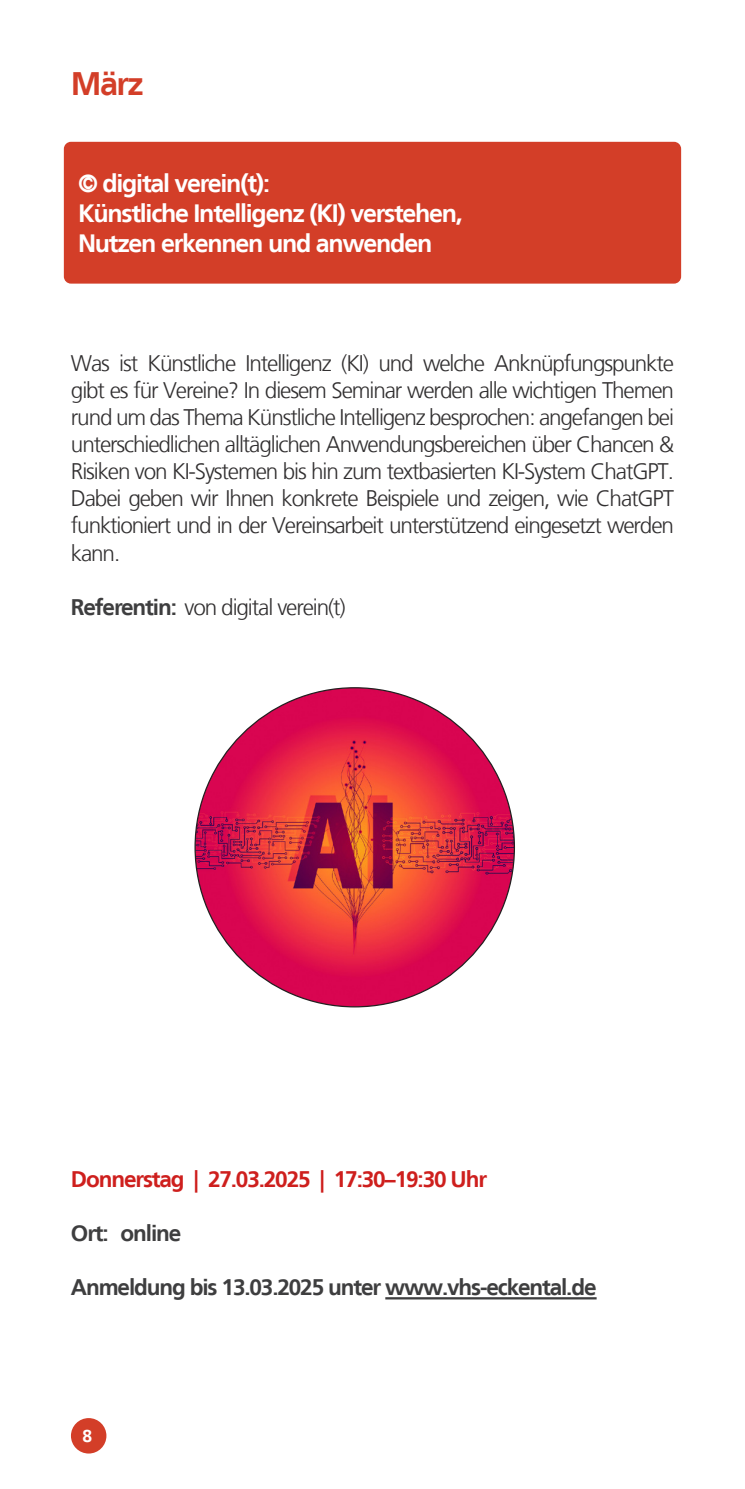
<style>
.page{position:relative;width:745px;height:1489px;background:#fff}
.page>*{position:absolute;margin:0;border:0;box-sizing:border-box;transform-origin:0 0}
.t1{font:700 32.5px "Frutiger LT";color:#d33e28}
.t2{font:700 25px/30px "Frutiger LT";letter-spacing:-.05em;color:#fff}
.t3{font:300 22.5px/27px "Frutiger LT";letter-spacing:-.05em;color:#312f30;text-align:justify}
.t4{font:700 22.5px "Frutiger LT";letter-spacing:-.05em;color:#3e3e3f}
.t5{font:700 22.5px "Frutiger LT";letter-spacing:-.05em;color:#ce1f1d}
.t6{font:700 17.5px "Frutiger LT";color:#fff}
.s1{font-weight:700;color:#3e3e3f}
</style>
<div class="page">
<div style="left:71px;top:1417px;width:35px;height:36px;background:#d33e28;border-radius:50%"></div>
<div style="left:64px;top:142px;width:616px;height:141px;background:#d33e28;border-radius:7px"></div>
<img style="left:195px;top:687px;width:319px;height:319px;border-radius:159px">
<hr style="left:385px;top:1296px;width:211px;height:3px;background:#3e3e3f">
<h1 class="t1" style="left:71px;top:65px;width:74px">März</h1>
<p class="t2" style="left:78px;top:168px;width:386px">© digital verein(t):<br>Künstliche Intelligenz (KI) verstehen,<br>Nutzen erkennen und anwenden</p>
<p class="t3" style="left:71px;top:350px;width:604px">Was ist Künstliche Intelligenz (KI) und welche Anknüpfungspunkte gibt es für Vereine? In diesem Seminar werden alle wichtigen Themen rund um das Thema Künstliche Intelligenz besprochen: angefangen bei unterschiedlichen alltäglichen Anwendungsbereichen über Chancen &amp; Risiken von KI-Systemen bis hin zum textbasierten KI-System ChatGPT.<br>Dabei geben wir Ihnen konkrete Beispiele und zeigen, wie ChatGPT funktioniert und in der Vereinsarbeit unterstützend eingesetzt werden kann.</p>
<p class="t3" style="left:71px;top:593px;width:276px"><span class="s1">Referentin:</span> von digital verein(t)</p>
<p class="t5" style="left:71px;top:1165px;width:417px">Donnerstag | 27.03.2025 | 17:30–19:30 Uhr</p>
<p class="t4" style="left:71px;top:1219px;width:112px">Ort: online</p>
<p class="t4" style="left:71px;top:1273px;width:527px">Anmeldung bis 13.03.2025 unter www.vhs-eckental.de</p>
<p class="t6" style="left:82px;top:1425px;width:11px">8</p>
</div>
